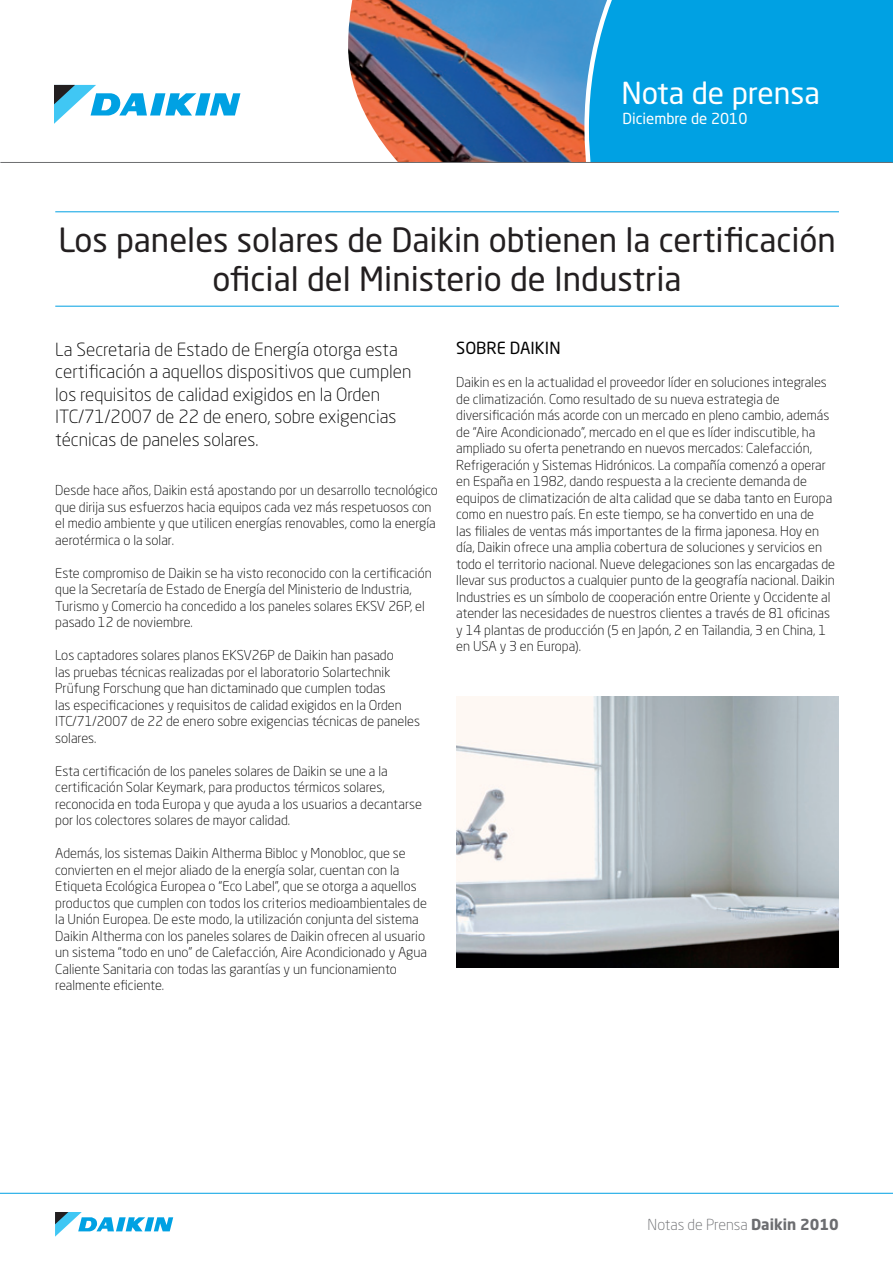
<style>
.page{position:relative;width:893px;height:1263px;background:#fff}
.page>*{position:absolute;margin:0;border:0;box-sizing:border-box;transform-origin:0 0}
.t1{font:33px/39.6px "Neo Sans Std";color:#231f20;text-align:center}
.t2{font:30px "Neo Sans Std";color:#fff}
.t3{font:300 18px/22.5px "Neo Sans Std";color:#000}
.t4{font:16.5px "Neo Sans Std";color:#000}
.t5{font:300 15px "Neo Sans Std";color:#6c6d70}
.t6{font:15px "Neo Sans Std";color:#fff}
.t7{font:300 13.5px/16.5px "Neo Sans Std";color:#000}
.s1{font-weight:700}
</style>
<div class="page">
<div style="left:536px;top:0;width:357px;height:163px;background:#00a1e3"></div>
<svg style="left:348px;top:0;width:264px;height:162px;background:#647897"></svg>
<hr style="left:0;top:1193px;width:893px;height:1px;background:#00a1e3">
<svg style="left:55px;top:1212px;width:118px;height:25px"></svg>
<svg style="left:54px;top:85px;width:186px;height:39px"></svg>
<hr style="left:0;top:162px;width:893px;height:1px;background:#6c6d70">
<hr style="left:55px;top:211px;width:784px;height:1px;background:#00a1e3">
<hr style="left:55px;top:306px;width:784px;height:1px;background:#00a1e3">
<img style="left:456px;top:696px;width:383px;height:272px">
<p class="t2" style="left:621px;top:74px;width:200px">Nota de prensa</p>
<p class="t6" style="left:622px;top:110px;width:126px">Diciembre de 2010</p>
<p class="t1" style="left:58px;top:219px;width:779px">Los paneles solares de Daikin obtienen la certificación oficial del Ministerio de Industria</p>
<p class="t3" style="left:55px;top:338px;width:358px">La Secretaria de Estado de Energía otorga esta certificación a aquellos dispositivos que cumplen los requisitos de calidad exigidos en la Orden ITC/71/2007 de 22 de enero, sobre exigencias técnicas de paneles solares.</p>
<p class="t7" style="left:55px;top:482px;width:384px">Desde hace años, Daikin está apostando por un desarrollo tecnológico que dirija sus esfuerzos hacia equipos cada vez más respetuosos con el medio ambiente y que utilicen energías renovables, como la energía aerotérmica o la solar.</p>
<p class="t7" style="left:55px;top:564px;width:378px">Este compromiso de Daikin se ha visto reconocido con la certificación que la Secretaría de Estado de Energía del Ministerio de Industria, Turismo y Comercio ha concedido a los paneles solares EKSV 26P, el pasado 12 de noviembre.</p>
<p class="t7" style="left:55px;top:647px;width:366px">Los captadores solares planos EKSV26P de Daikin han pasado<br>las pruebas técnicas realizadas por el laboratorio Solartechnik Prüfung Forschung que han dictaminado que cumplen todas<br>las especificaciones y requisitos de calidad exigidos en la Orden ITC/71/2007 de 22 de enero sobre exigencias técnicas de paneles solares.</p>
<p class="t7" style="left:55px;top:762px;width:368px">Esta certificación de los paneles solares de Daikin se une a la certificación Solar Keymark, para productos térmicos solares, reconocida en toda Europa y que ayuda a los usuarios a decantarse por los colectores solares de mayor calidad.</p>
<p class="t7" style="left:55px;top:845px;width:373px">Además, los sistemas Daikin Altherma Bibloc y Monobloc, que se convierten en el mejor aliado de la energía solar, cuentan con la Etiqueta Ecológica Europea o “Eco Label”, que se otorga a aquellos productos que cumplen con todos los criterios medioambientales de la Unión Europea. De este modo, la utilización conjunta del sistema Daikin Altherma con los paneles solares de Daikin ofrecen al usuario un sistema “todo en uno” de Calefacción, Aire Acondicionado y Agua Caliente Sanitaria con todas las garantías y un funcionamiento realmente eficiente.</p>
<p class="t4" style="left:456px;top:338px;width:106px">SOBRE DAIKIN</p>
<p class="t7" style="left:456px;top:374px;width:380px">Daikin es en la actualidad el proveedor líder en soluciones integrales de climatización. Como resultado de su nueva estrategia de diversificación más acorde con un mercado en pleno cambio, además de “Aire Acondicionado”, mercado en el que es líder indiscutible, ha ampliado su oferta penetrando en nuevos mercados: Calefacción, Refrigeración y Sistemas Hidrónicos. La compañía comenzó a operar en España en 1982, dando respuesta a la creciente demanda de equipos de climatización de alta calidad que se daba tanto en Europa como en nuestro país. En este tiempo, se ha convertido en una de<br>las filiales de ventas más importantes de la firma japonesa. Hoy en día, Daikin ofrece una amplia cobertura de soluciones y servicios en todo el territorio nacional. Nueve delegaciones son las encargadas de llevar sus productos a cualquier punto de la geografía nacional. Daikin Industries es un símbolo de cooperación entre Oriente y Occidente al atender las necesidades de nuestros clientes a través de 81 oficinas y 14 plantas de producción (5 en Japón, 2 en Tailandia, 3 en China, 1 en USA y 3 en Europa).</p>
<p class="t5" style="left:648px;top:1216px;width:193px">Notas de Prensa <span class="s1">Daikin 2010</span></p>
</div>
